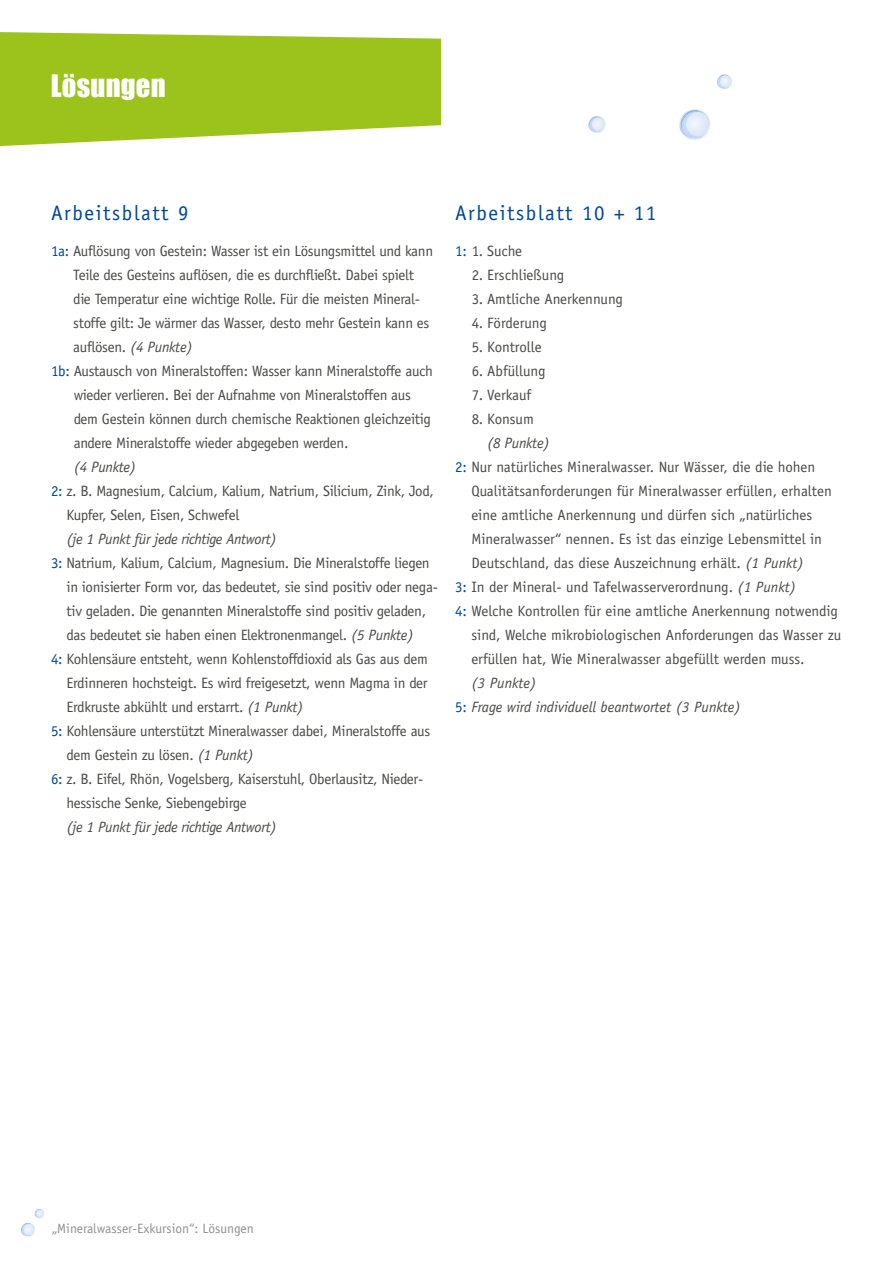
<style>
.page{position:relative;width:893px;height:1263px;background:#fff}
.page>*{position:absolute;margin:0;border:0;box-sizing:border-box;transform-origin:0 0}
.t1{font:28.5px "Impact";letter-spacing:.01em;color:#fff}
.t2{font:21px "Officina Sans";letter-spacing:.075em;color:#004994}
.t3{font:15px/24px "Officina Sans";letter-spacing:-.02em;color:#4a4a49}
.t4{font:15px "Officina Sans";color:#4a4a49}
.t5{font:italic 15px "Officina Sans LT";letter-spacing:-.02em;color:#4a4a49}
.t6{font:italic 15px/24px "Officina Sans LT";color:#4a4a49}
.t7{font:13.5px "Officina Sans";color:#909090}
.s1{color:#004994}
.s2{font-family:"Officina Sans LT";font-style:italic}
.s3{font-family:"Officina Sans";font-style:normal;color:#004994}
</style>
<div class="page">
<svg style="left:21px;top:1209px;width:23px;height:28px"></svg>
<svg style="left:679px;top:109px;width:31px;height:31px"></svg>
<img style="left:685px;top:112px;width:24px;height:24px">
<svg style="left:717px;top:74px;width:15px;height:15px"></svg>
<svg style="left:588px;top:116px;width:18px;height:17px"></svg>
<img style="left:591px;top:118px;width:14px;height:13px">
<svg style="left:0;top:32px;width:441px;height:114px;background:#a6ca37"></svg>
<h1 class="t1" style="left:51px;top:63px;width:116px">Lösungen</h1>
<h2 class="t2" style="left:51px;top:200px;width:139px">Arbeitsblatt 9</h2>
<p class="t3" style="left:51px;top:239px;width:384px"><span class="s1">1a:</span> Auflösung von Gestein: Wasser ist ein Lösungsmittel und kann</p>
<p class="t3" style="left:73px;top:263px;width:342px">Teile des Gesteins auflösen, die es durchfließt. Dabei spielt</p>
<p class="t3" style="left:73px;top:287px;width:348px">die Temperatur eine wichtige Rolle. Für die meisten Mineral-</p>
<p class="t3" style="left:73px;top:311px;width:358px">stoffe gilt: Je wärmer das Wasser, desto mehr Gestein kann es</p>
<p class="t3" style="left:73px;top:335px;width:121px">auflösen. <span class="s2">(4 Punkte)</span></p>
<p class="t3" style="left:51px;top:359px;width:383px"><span class="s1">1b:</span> Austausch von Mineralstoffen: Wasser kann Mineralstoffe auch</p>
<p class="t3" style="left:74px;top:383px;width:339px">wieder verlieren. Bei der Aufnahme von Mineralstoffen aus</p>
<p class="t3" style="left:74px;top:407px;width:359px">dem Gestein können durch chemische Reaktionen gleichzeitig</p>
<p class="t3" style="left:74px;top:431px;width:276px">andere Mineralstoffe wieder abgegeben werden.</p>
<p class="t5" style="left:74px;top:458px;width:64px">(4 Punkte)</p>
<p class="t3" style="left:67px;top:479px;width:369px;text-indent:-15px"><span class="s1">2:</span> z. B. Magnesium, Calcium, Kalium, Natrium, Silicium, Zink, Jod,<br>Kupfer, Selen, Eisen, Schwefel</p>
<p class="t5" style="left:67px;top:530px;width:212px">(je 1 Punkt für jede richtige Antwort)</p>
<p class="t3" style="left:51px;top:551px;width:380px"><span class="s1">3:</span> Natrium, Kalium, Calcium, Magnesium. Die Mineralstoffe liegen</p>
<p class="t3" style="left:67px;top:575px;width:373px">in ionisierter Form vor, das bedeutet, sie sind positiv oder nega-</p>
<p class="t3" style="left:67px;top:599px;width:361px">tiv geladen. Die genannten Mineralstoffe sind positiv geladen,</p>
<p class="t3" style="left:67px;top:623px;width:349px">das bedeutet sie haben einen Elektronenmangel. <span class="s2">(5 Punkte)</span></p>
<p class="t3" style="left:51px;top:647px;width:378px"><span class="s1">4:</span> Kohlensäure entsteht, wenn Kohlenstoffdioxid als Gas aus dem</p>
<p class="t3" style="left:67px;top:671px;width:363px">Erdinneren hochsteigt. Es wird freigesetzt, wenn Magma in der</p>
<p class="t3" style="left:67px;top:695px;width:239px">Erdkruste abkühlt und erstarrt. <span class="s2">(1 Punkt)</span></p>
<p class="t3" style="left:51px;top:719px;width:381px"><span class="s1">5:</span> Kohlensäure unterstützt Mineralwasser dabei, Mineralstoffe aus</p>
<p class="t3" style="left:67px;top:743px;width:189px">dem Gestein zu lösen. <span class="s2">(1 Punkt)</span></p>
<p class="t3" style="left:51px;top:767px;width:374px"><span class="s1">6:</span> z. B. Eifel, Rhön, Vogelsberg, Kaiserstuhl, Oberlausitz, Nieder-</p>
<p class="t3" style="left:67px;top:791px;width:182px">hessische Senke, Siebengebirge</p>
<p class="t5" style="left:67px;top:818px;width:212px">(je 1 Punkt für jede richtige Antwort)</p>
<h2 class="t2" style="left:455px;top:200px;width:203px">Arbeitsblatt 10 + 11</h2>
<p class="t3" style="left:455px;top:239px;width:69px"><span class="s1">1:</span> 1. Suche</p>
<p class="t4" style="left:472px;top:266px;width:94px">2. Erschließung</p>
<p class="t4" style="left:472px;top:290px;width:153px">3. Amtliche Anerkennung</p>
<p class="t4" style="left:472px;top:314px;width:77px">4. Förderung</p>
<p class="t4" style="left:472px;top:338px;width:71px">5. Kontrolle</p>
<p class="t4" style="left:472px;top:362px;width:75px">6. Abfüllung</p>
<p class="t4" style="left:472px;top:386px;width:61px">7. Verkauf</p>
<p class="t3" style="left:472px;top:407px;width:64px">8. Konsum</p>
<p class="t5" style="left:487px;top:434px;width:64px">(8 Punkte)</p>
<p class="t4" style="left:455px;top:458px;width:362px"><span class="s1">2:</span> Nur natürliches Mineralwasser. Nur Wässer, die die hohen</p>
<p class="t4" style="left:471px;top:482px;width:362px">Qualitätsanforderungen für Mineralwasser erfüllen, erhalten</p>
<p class="t4" style="left:471px;top:506px;width:342px">eine amtliche Anerkennung und dürfen sich „natürliches</p>
<p class="t4" style="left:471px;top:530px;width:352px">Mineralwasser“ nennen. Es ist das einzige Lebensmittel in</p>
<p class="t4" style="left:471px;top:554px;width:334px">Deutschland, das diese Auszeichnung erhält. <span class="s2">(1 Punkt)</span></p>
<p class="t4" style="left:455px;top:578px;width:343px"><span class="s1">3:</span> In der Mineral- und Tafelwasserverordnung. <span class="s2">(1 Punkt)</span></p>
<p class="t4" style="left:455px;top:602px;width:385px"><span class="s1">4:</span> Welche Kontrollen für eine amtliche Anerkennung notwendig</p>
<p class="t4" style="left:471px;top:626px;width:371px">sind, Welche mikrobiologischen Anforderungen das Wasser zu</p>
<p class="t4" style="left:471px;top:650px;width:335px">erfüllen hat, Wie Mineralwasser abgefüllt werden muss.</p>
<p class="t6" style="left:455px;top:671px;width:287px;text-indent:16px">(3 Punkte)<br><span class="s3">5:</span> Frage wird individuell beantwortet (3 Punkte)</p>
<p class="t7" style="left:52px;top:1220px;width:204px">„Mineralwasser-Exkursion“: Lösungen</p>
</div>
